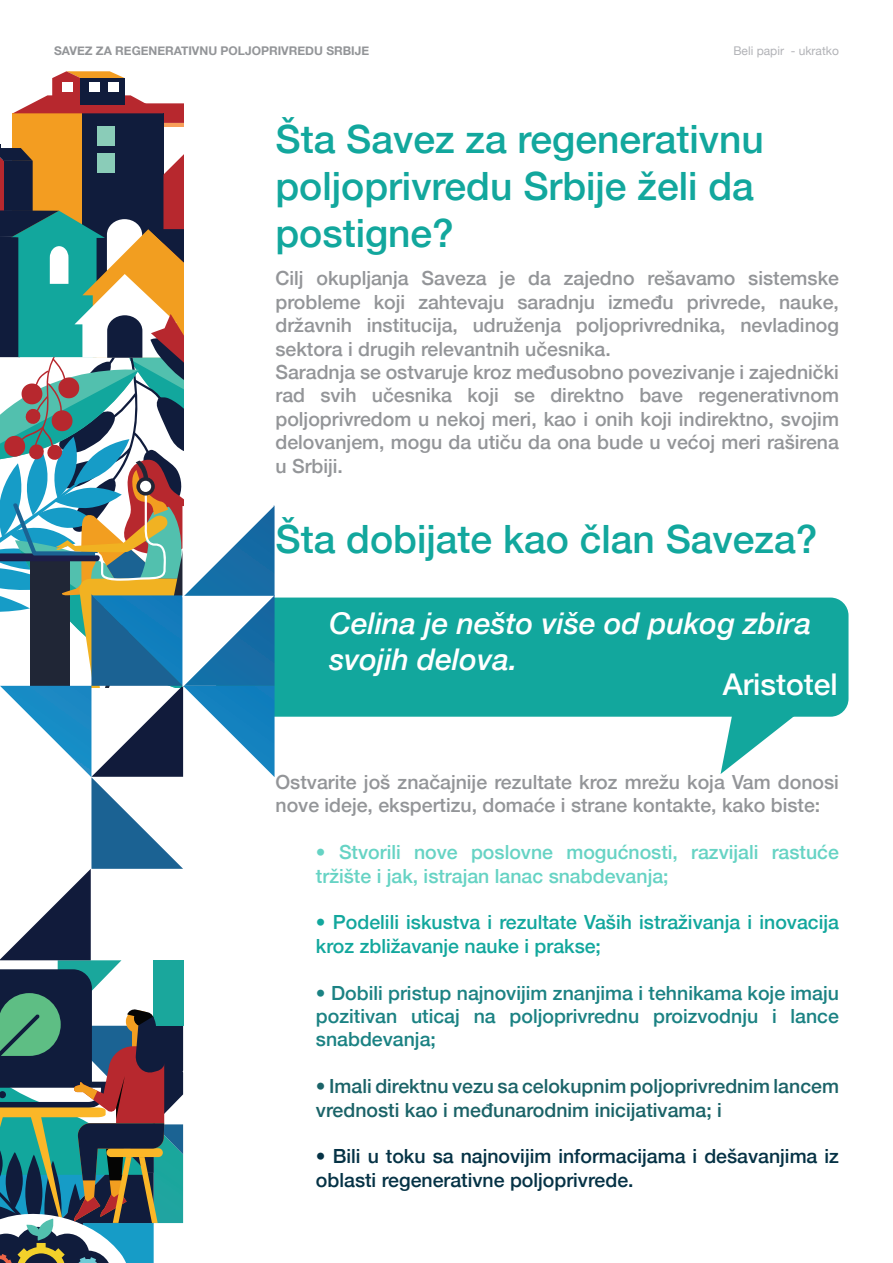
<style>
.page{position:relative;width:893px;height:1263px;background:#fff}
.page>*{position:absolute;margin:0;border:0;box-sizing:border-box;transform-origin:0 0}
.t1{font:500 39px/46.8px "Helvetica Neue";color:#12a79d}
.t2{font:italic 500 30px "Helvetica Neue";color:#fff}
.t3{font:500 30px "Helvetica Neue";color:#fff}
.t4{font:500 19.5px/23.4px "Helvetica Neue";color:#939598;text-align:justify}
.t5{font:500 19.5px/23.4px "Helvetica Neue";color:#1b8283;text-align:justify}
.t6{font:500 19.5px/23.4px "Helvetica Neue";color:#1b6368}
.t7{font:500 19.5px/23.4px "Helvetica Neue";color:#66d3c4}
.t8{font:500 19.5px/23.4px "Helvetica Neue";color:#053245}
.t9{font:500 19.5px/23.4px "Helvetica Neue";color:#12a79d}
.t10{font:700 12px "Helvetica Neue";color:#939598}
.t11{font:12px "Helvetica Neue";color:#b2b3b7}
</style>
<div class="page">
<hr style="left:108px;top:123px;width:75px;height:4px;background:#f89f59">
<div style="left:82px;top:113px;width:82px;height:172px;background:#101c3c"></div>
<div style="left:13px;top:113px;width:69px;height:132px;background:#f39d21"></div>
<div style="left:97px;top:126px;width:17px;height:19px;background:#8accb8"></div>
<svg style="left:13px;top:71px;width:170px;height:52px"></svg>
<div style="left:62px;top:82px;width:10px;height:9px;background:#fff"></div>
<div style="left:81px;top:78px;width:44px;height:27px;background:#101c3c"></div>
<div style="left:89px;top:82px;width:11px;height:9px;background:#fff"></div>
<div style="left:109px;top:82px;width:10px;height:9px;background:#fff"></div>
<div style="left:216px;top:597px;width:632px;height:120px;background:#12a79d;border-radius:18px"></div>
<svg style="left:721px;top:716px;width:89px;height:58px"></svg>
<svg style="left:0;top:144px;width:275px;height:1119px"></svg>
<p class="t10" style="left:54px;top:41px;width:317px">SAVEZ ZA REGENERATIVNU POLJOPRIVREDU SRBIJE</p>
<p class="t11" style="left:733px;top:42px;width:107px">Beli papir - ukratko</p>
<p class="t1" style="left:275px;top:113px;width:490px">Šta Savez za regenerativnu poljoprivredu Srbije želi da postigne?</p>
<p class="t4" style="left:275px;top:265px;width:565px">Cilj okupljanja Saveza je da zajedno rešavamo sistemske probleme koji zahtevaju saradnju između privrede, nauke, državnih institucija, udruženja poljoprivrednika, nevladinog sektora i drugih relevantnih učesnika.</p>
<p class="t4" style="left:275px;top:359px;width:565px">Saradnja se ostvaruje kroz međusobno povezivanje i zajednički rad svih učesnika koji se direktno bave regenerativnom poljoprivredom u nekoj meri, kao i onih koji indirektno, svojim delovanjem, mogu da utiču da ona bude u većoj meri raširena u Srbiji.</p>
<p class="t1" style="left:275px;top:512px;width:543px">Šta dobijate kao član Saveza?</p>
<p class="t2" style="left:329px;top:597px;width:483px">Celina je nešto više od pukog zbira</p>
<p class="t2" style="left:329px;top:633px;width:189px">svojih delova.</p>
<p class="t3" style="left:723px;top:660px;width:117px">Aristotel</p>
<p class="t4" style="left:275px;top:769px;width:565px">Ostvarite još značajnije rezultate kroz mrežu koja Vam donosi nove ideje, ekspertizu, domaće i strane kontakte, kako biste:</p>
<p class="t7" style="left:316px;top:839px;width:524px">• Stvorili nove poslovne mogućnosti, razvijali rastuće tržište i jak, istrajan lanac snabdevanja;</p>
<p class="t9" style="left:316px;top:909px;width:524px">• Podelili iskustva i rezultate Vaših istraživanja i inovacija kroz zbližavanje nauke i prakse;</p>
<p class="t5" style="left:316px;top:979px;width:524px">• Dobili pristup najnovijim znanjima i tehnikama koje imaju pozitivan uticaj na poljoprivrednu proizvodnju i lance snabdevanja;</p>
<p class="t6" style="left:316px;top:1073px;width:524px">• Imali direktnu vezu sa celokupnim poljoprivrednim lancem vrednosti kao i međunarodnim inicijativama; i</p>
<p class="t8" style="left:316px;top:1143px;width:524px">• Bili u toku sa najnovijim informacijama i dešavanjima iz oblasti regenerativne poljoprivrede.</p>
</div>
